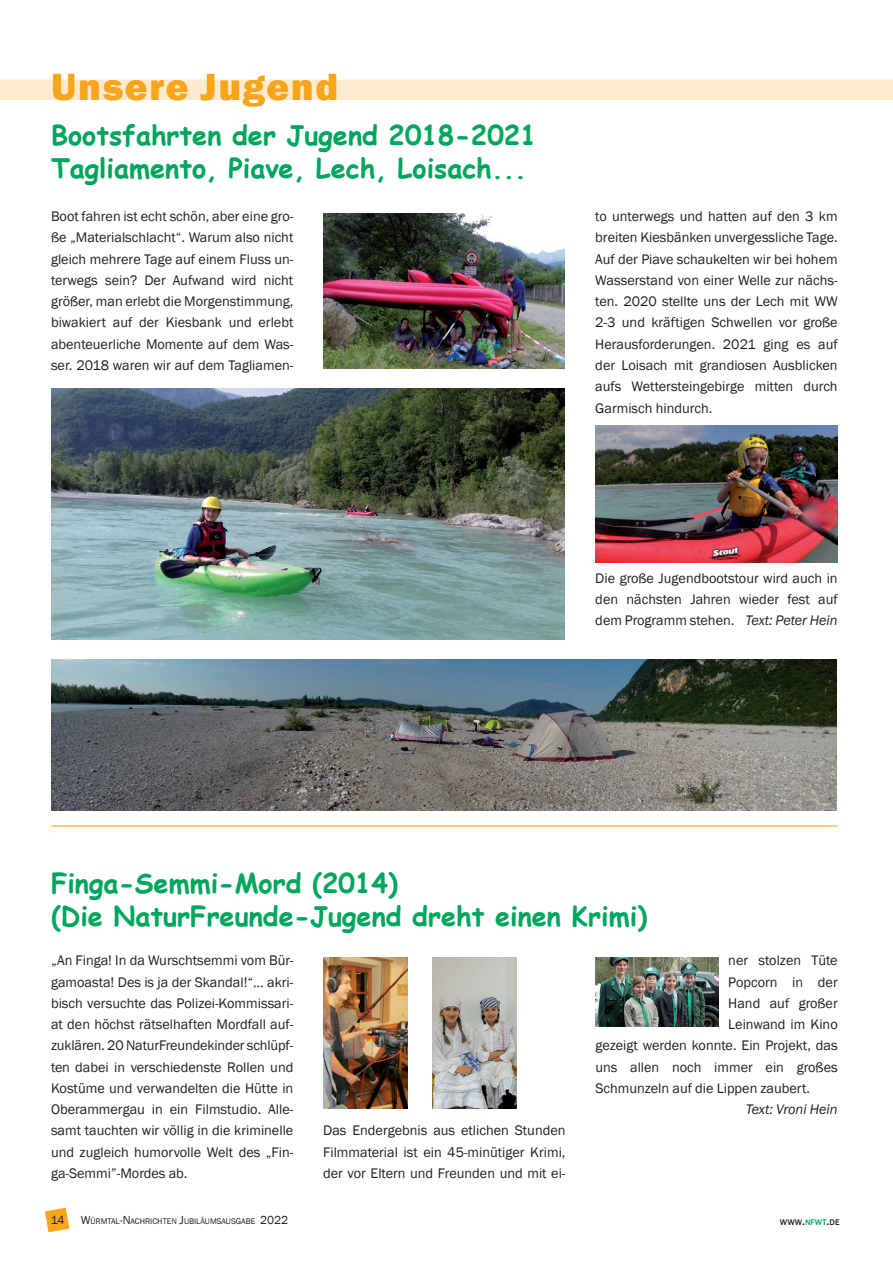
<style>
.page{position:relative;width:893px;height:1263px;background:#fff}
.page>*{position:absolute;margin:0;border:0;box-sizing:border-box;transform-origin:0 0}
.t1{font:800 39px "Franklin Gothic";letter-spacing:.04em;color:#f9a51b}
.t2{font:700 27px/33px "Comic Sans MS";color:#00a65d}
.t3{font:14.25px/21.3px "Franklin Gothic";color:#231f20;text-align:justify}
.t4{font:italic 14.25px "Franklin Gothic";color:#231f20}
.t5{font:12px "Franklin Gothic";color:#231f20}
.t6{font:8.4px "Franklin Gothic";color:#231f20}
.t7{font:500 8.4px "Franklin Gothic";color:#231f20}
.s1{font-style:italic}
.s2{font-size:12px}
.s3{color:#00a65d}
</style>
<div class="page">
<svg style="left:45px;top:1208px;width:24px;height:24px"></svg>
<div style="left:0;top:80px;width:893px;height:20px;background:#feeacc"></div>
<img style="left:51px;top:389px;width:514px;height:250px">
<img style="left:324px;top:213px;width:241px;height:155px">
<img style="left:52px;top:660px;width:785px;height:150px">
<img style="left:596px;top:957px;width:122px;height:69px">
<img style="left:324px;top:957px;width:84px;height:151px">
<img style="left:433px;top:957px;width:84px;height:151px">
<hr style="left:51px;top:825px;width:787px;height:1px;background:#f9a51b">
<img style="left:595px;top:426px;width:243px;height:136px">
<h1 class="t1" style="left:51px;top:61px;width:289px">Unsere Jugend</h1>
<h2 class="t2" style="left:51px;top:118px;width:487px">Bootsfahrten der Jugend 2018-2021<br>Tagliamento, Piave, Lech, Loisach...</h2>
<p class="t3" style="left:51px;top:206px;width:244px">Boot fahren ist echt schön, aber eine gro&shy;ße „Materialschlacht“. Warum also nicht gleich mehrere Tage auf einem Fluss un&shy;terwegs sein? Der Aufwand wird nicht größer, man erlebt die Morgenstimmung, biwakiert auf der Kiesbank und erlebt abenteuerliche Momente auf dem Was&shy;ser. 2018 waren wir auf dem Tagliamen-</p>
<p class="t3" style="left:595px;top:206px;width:244px">to unterwegs und hatten auf den 3 km breiten Kiesbänken unvergessliche Tage.<br>Auf der Piave schaukelten wir bei hohem Wasserstand von einer Welle zur nächs&shy;ten. 2020 stellte uns der Lech mit WW 2-3 und kräftigen Schwellen vor große Herausforderungen. 2021 ging es auf der Loisach mit grandiosen Ausblicken aufs Wettersteingebirge mitten durch Garmisch hindurch.</p>
<p class="t3" style="left:595px;top:567px;width:244px">Die große Jugendbootstour wird auch in den nächsten Jahren wieder fest auf dem Programm stehen. <span class="s1">Text: Peter Hein</span></p>
<h2 class="t2" style="left:51px;top:866px;width:598px">Finga-Semmi-Mord (2014)<br>(Die NaturFreunde-Jugend dreht einen Krimi)</h2>
<p class="t3" style="left:51px;top:950px;width:244px">„An Finga! In da Wurschtsemmi vom Bür&shy;gamoasta! Des is ja der Skandal!“… akri&shy;bisch versuchte das Polizei-Kommissari&shy;at den höchst rätselhaften Mordfall auf&shy;zuklären. 20 NaturFreundekinder schlüpf&shy;ten dabei in verschiedenste Rollen und Kostüme und verwandelten die Hütte in Oberammergau in ein Filmstudio. Alle&shy;samt tauchten wir völlig in die kriminelle und zugleich humorvolle Welt des „Fin&shy;ga-Semmi”-Mordes ab.</p>
<p class="t3" style="left:323px;top:1120px;width:244px">Das Endergebnis aus etlichen Stunden Filmmaterial ist ein 45-minütiger Krimi, der vor Eltern und Freunden und mit ei-</p>
<p class="t3" style="left:728px;top:950px;width:111px">ner stolzen Tüte</p>
<p class="t3" style="left:728px;top:971px;width:111px">Popcorn in der</p>
<p class="t3" style="left:728px;top:993px;width:111px">Hand auf großer</p>
<p class="t3" style="left:728px;top:1014px;width:111px">Leinwand im Kino</p>
<p class="t3" style="left:595px;top:1035px;width:244px">gezeigt werden konnte. Ein Projekt, das</p>
<p class="t3" style="left:595px;top:1056px;width:244px">uns allen noch immer ein großes</p>
<p class="t3" style="left:595px;top:1078px;width:216px">Schmunzeln auf die Lippen zaubert.</p>
<p class="t4" style="left:746px;top:1100px;width:94px">Text: Vroni Hein</p>
<p class="t5" style="left:51px;top:1212px;width:15px">14</p>
<p class="t6" style="left:81px;top:1216px;width:209px"><span class="s2">W</span>ÜRMTAL<span class="s2">-N</span>ACHRICHTEN <span class="s2">J</span>UBILÄUMSAUSGABE <span class="s2">2022</span></p>
<p class="t7" style="left:780px;top:1216px;width:61px">WWW<span class="s2">.</span><span class="s3">NFWT</span><span class="s2">.</span>DE</p>
</div>
